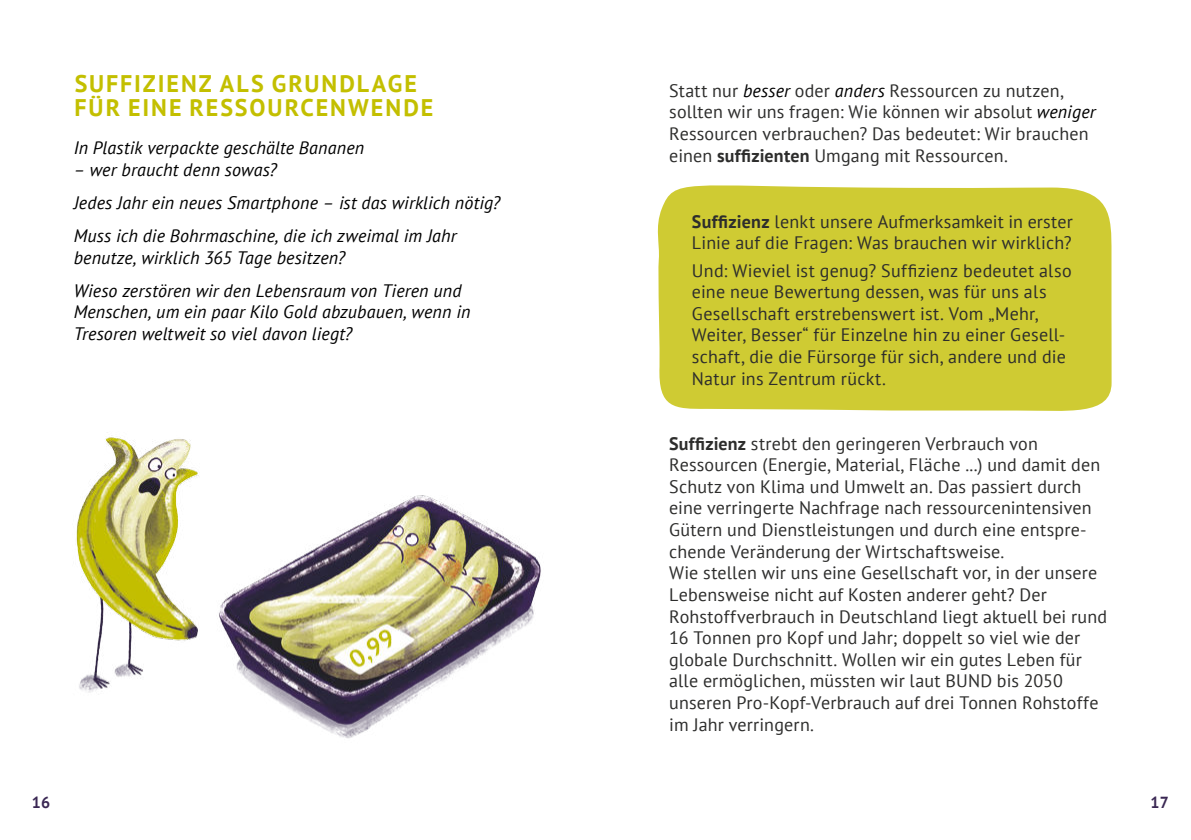
<style>
.page{position:relative;width:1191px;height:840px;background:#fff}
.page>*{position:absolute;margin:0;border:0;box-sizing:border-box;transform-origin:0 0}
.t1{font:700 24px/24px "PT Sans";letter-spacing:.08em;color:#c3bf00}
.t2{font:18px/21.6px "PT Sans";letter-spacing:.01em;color:#2d2d2c}
.t3{font:italic 18px/33px "PT Sans";letter-spacing:.01em;color:#000}
.t4{font:700 16px "PT Sans";color:#3a2753}
.s1{font-style:italic;color:#000}
.s2{font-weight:700}
</style>
<div class="page">
<img style="left:76px;top:435px;width:465px;height:304px">
<div style="left:657px;top:185px;width:455px;height:226px;background:#cfcb33"></div>
<h1 class="t1" style="left:75px;top:72px;width:360px">SUFFIZIENZ ALS GRUNDLAGE<br>FÜR EINE RESSOURCENWENDE</h1>
<p class="t3" style="left:74px;top:132px;width:292px">In Plastik verpackte geschälte Bananen</p>
<p class="t3" style="left:74px;top:154px;width:428px">– wer braucht denn sowas?<br>Jedes Jahr ein neues Smartphone – ist das wirklich nötig?<br>Muss ich die Bohrmaschine, die ich zweimal im Jahr</p>
<p class="t3" style="left:74px;top:241px;width:389px">benutze, wirklich 365 Tage besitzen?<br>Wieso zerstören wir den Lebensraum von Tieren und</p>
<p class="t3" style="left:74px;top:301px;width:398px;line-height:21.6px">Menschen, um ein paar Kilo Gold abzubauen, wenn in<br>Tresoren weltweit so viel davon liegt?</p>
<p class="t2" style="left:669px;top:80px;width:428px">Statt nur <span class="s1">besser</span> oder <span class="s1">anders</span> Ressourcen zu nutzen, sollten wir uns fragen: Wie können wir absolut <span class="s1">weniger </span>Ressourcen verbrauchen? Das bedeutet: Wir brauchen einen <span class="s2">SUFFIZIENTEN</span> Umgang mit Ressourcen.</p>
<p class="t2" style="left:692px;top:211px;width:382px"><span class="s2">SUFFIZIENZ</span> lenkt unsere Aufmerksamkeit in erster<br>Linie auf die Fragen: Was brauchen wir wirklich?</p>
<p class="t2" style="left:692px;top:259px;width:381px">Und: Wieviel ist genug? Suffizienz bedeutet also eine neue Bewertung dessen, was für uns als Gesellschaft erstrebenswert ist. Vom „Mehr, Weiter, Besser“ für Einzelne hin zu einer Gesell&shy;schaft, die die Fürsorge für sich, andere und die Natur ins Zentrum rückt.</p>
<p class="t2" style="left:669px;top:433px;width:439px"><span class="s2">SUFFIZIENZ</span> strebt den geringeren Verbrauch von Ressourcen (Energie, Material, Fläche ...) und damit den Schutz von Klima und Umwelt an. Das passiert durch eine verringerte Nachfrage nach ressourcenintensiven Gütern und Dienstleistungen und durch eine entspre&shy;chende Veränderung der Wirtschaftsweise.<br>Wie stellen wir uns eine Gesellschaft vor, in der unsere Lebensweise nicht auf Kosten anderer geht? Der Rohstoffverbrauch in Deutschland liegt aktuell bei rund 16 Tonnen pro Kopf und Jahr; doppelt so viel wie der globale Durchschnitt. Wollen wir ein gutes Leben für alle ermöglichen, müssten wir laut BUND bis 2050 unseren Pro-Kopf-Verbrauch auf drei Tonnen Rohstoffe im Jahr verringern.</p>
<p class="t4" style="left:32px;top:793px;width:20px">16</p>
<p class="t4" style="left:1150px;top:793px;width:20px">17</p>
</div>
